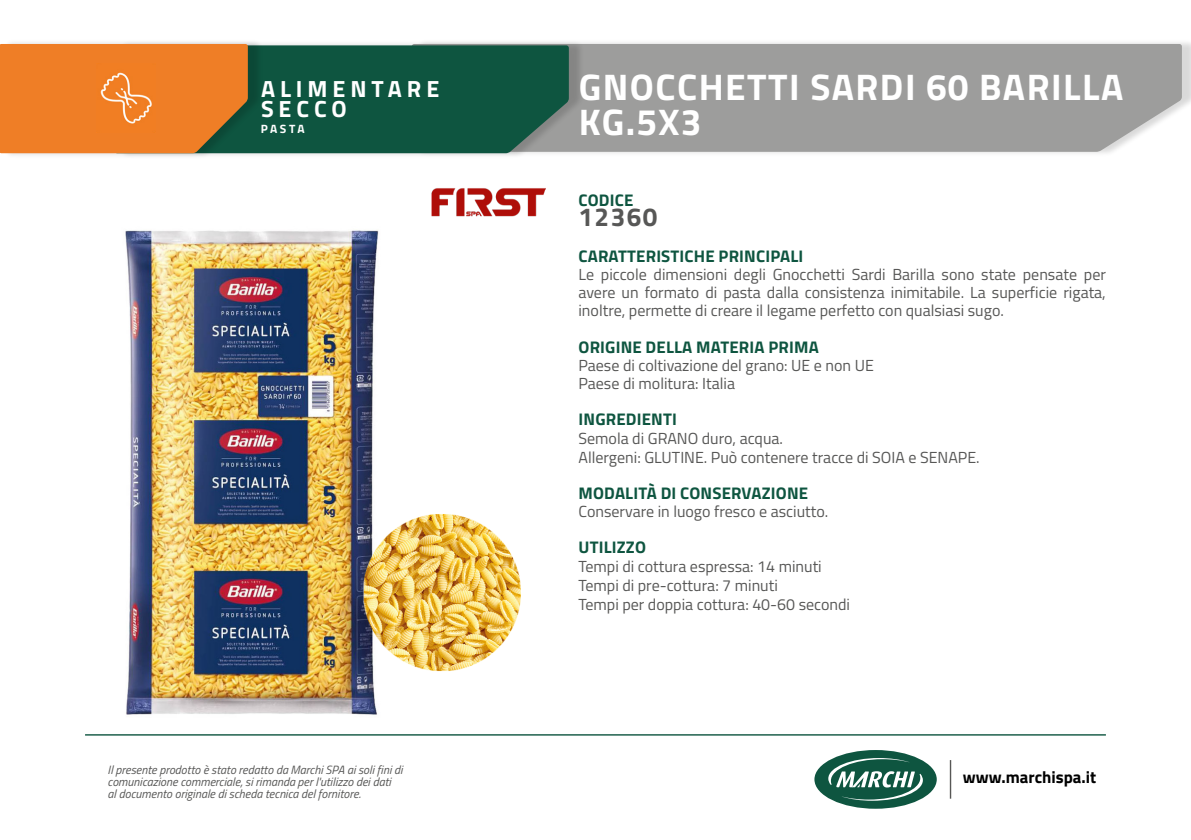
<style>
.page{position:relative;width:1191px;height:840px;background:#fff}
.page>*{position:absolute;margin:0;border:0;box-sizing:border-box;transform-origin:0 0}
.t1{font:700 37px "Titillium Web";letter-spacing:.04em;color:#fff}
.t2{font:700 26px "Titillium Web";letter-spacing:.06em;color:#575756}
.t3{font:700 23.4px/19.8px "Titillium Web";letter-spacing:.21em;color:#fff}
.t4{font:700 16.8px "Titillium Web";letter-spacing:.01em;color:#0e5540}
.t5{font:700 16.8px "Titillium Web";color:#000}
.t6{font:16px/18px "Titillium Web";color:#575756;text-align:justify}
.t7{font:italic 12px/12px "Titillium Web";color:#575756}
.t8{font:700 12px "Titillium Web";letter-spacing:.195em;color:#fff}
</style>
<div class="page">
<div style="left:416px;top:39px;width:775px;height:118px;background:#000;opacity:.15"></div>
<div style="left:584px;top:44px;width:597px;height:108px;background:#9d9d9c"></div>
<div style="left:119px;top:40px;width:465px;height:119px;background:#000;opacity:.15"></div>
<div style="left:264px;top:45px;width:305px;height:108px;background:#0e5540"></div>
<div style="left:4px;top:39px;width:260px;height:120px;background:#000;opacity:.15"></div>
<div style="left:0;top:44px;width:248px;height:109px;background:#ef7e26"></div>
<img style="left:96px;top:63px;width:59px;height:69px">
<img style="left:432px;top:188px;width:113px;height:29px">
<img style="left:125px;top:230px;width:254px;height:485px">
<img style="left:354px;top:492px;width:167px;height:198px">
<hr style="left:949px;top:759px;width:2px;height:39px;background:#575756">
<div style="left:814px;top:749px;width:122px;height:59px;background:#0e5540;border-radius:50%"></div>
<svg style="left:828px;top:757px;width:95px;height:43px"></svg>
<hr style="left:85px;top:733px;width:1021px;height:2px;background:#0e5540">
<p class="t3" style="left:261px;top:78px;width:180px">ALIMENTARE<br>SECCO</p>
<p class="t8" style="left:261px;top:120px;width:45px">PASTA</p>
<p class="t7" style="left:108px;top:762px;width:296px">Il presente prodotto è stato redatto da Marchi SPA ai soli fini di comunicazione commerciale, si rimanda per l'utilizzo dei dati<br>al documento originale di scheda tecnica del fornitore.</p>
<p class="t1" style="left:578px;top:59px;width:546px">GNOCCHETTI SARDI 60 BARILLA</p>
<p class="t1" style="left:578px;top:93px;width:124px">KG.5X3</p>
<p class="t4" style="left:578px;top:187px;width:56px">CODICE</p>
<p class="t2" style="left:578px;top:197px;width:81px">12360</p>
<p class="t4" style="left:578px;top:243px;width:226px">CARATTERISTICHE PRINCIPALI</p>
<p class="t6" style="left:578px;top:265px;width:529px">Le piccole dimensioni degli Gnocchetti Sardi Barilla sono state pensate per avere un formato di pasta dalla consistenza inimitabile. La superficie rigata, inoltre, permette di creare il legame perfetto con qualsiasi sugo.</p>
<p class="t4" style="left:578px;top:333px;width:242px">ORIGINE DELLA MATERIA PRIMA</p>
<p class="t6" style="left:578px;top:355px;width:297px">Paese di coltivazione del grano: UE e non UE</p>
<p class="t6" style="left:578px;top:373px;width:158px">Paese di molitura: Italia</p>
<p class="t4" style="left:578px;top:405px;width:100px">INGREDIENTI</p>
<p class="t6" style="left:578px;top:428px;width:206px">Semola di GRANO duro, acqua.</p>
<p class="t6" style="left:578px;top:447px;width:403px">Allergeni: GLUTINE. Può contenere tracce di SOIA e SENAPE.</p>
<p class="t4" style="left:578px;top:479px;width:231px">MODALITÀ DI CONSERVAZIONE</p>
<p class="t6" style="left:578px;top:501px;width:251px">Conservare in luogo fresco e asciutto.</p>
<p class="t4" style="left:578px;top:533px;width:69px">UTILIZZO</p>
<p class="t6" style="left:578px;top:556px;width:245px">Tempi di cottura espressa: 14 minuti</p>
<p class="t6" style="left:578px;top:575px;width:201px">Tempi di pre-cottura: 7 minuti</p>
<p class="t6" style="left:578px;top:594px;width:273px">Tempi per doppia cottura: 40-60 secondi</p>
<p class="t5" style="left:963px;top:764px;width:135px">www.marchispa.it</p>
</div>
